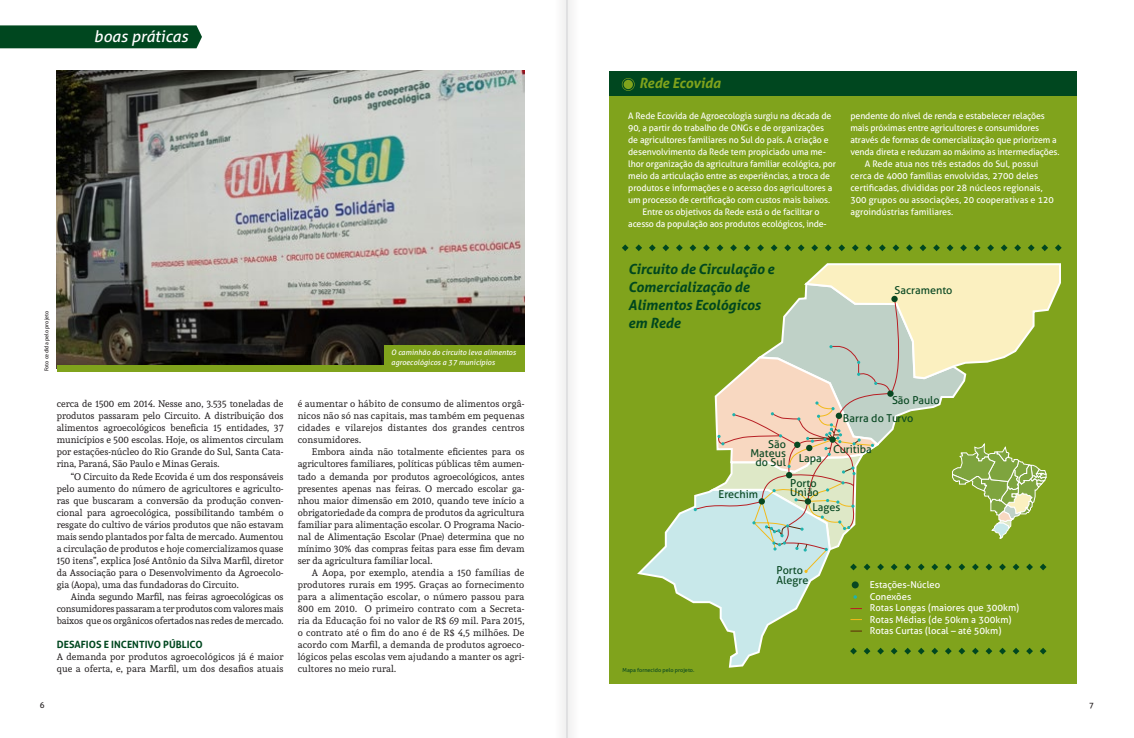
<style>
.page{position:relative;width:1134px;height:738px;background:#fff}
.page>*{position:absolute;margin:0;border:0;box-sizing:border-box;transform-origin:0 0}
.Seção{font:italic 16px "Aller";color:#fff}
.Título_Box{font:italic 700 14px/18px "Aller";letter-spacing:-.005em;color:#00471f}
.Título_Box-2{font:italic 700 14px "Aller";letter-spacing:-.005em;color:#80a31c}
.t1{font:10.9px/9px "Aller";color:#084721}
.Título_das_matérias{font:700 10px "Aller";color:#00471f}
.Texto{font:9.5px/12px "Andada";color:#231f20;text-align:justify}
.Texto_-_1a_Linha{font:9.5px/12px "Andada";letter-spacing:.015em;color:#231f20}
.t2{font:9.5px/11.4px "Aller";color:#fff}
.Texto_do_Box{font:9px/12px "Aller";letter-spacing:-.01em;color:#fff}
.Título_Box-3{font:8px "Aller";color:#231f20}
.Texto-2{font:italic 7.5px/10px "Aller";color:#fff}
.Crédito_de_imagem{font:5.5px "Aller";color:#084721}
.Crédito_de_imagem-2{font:5.5px "Aller";color:#231f20}
</style>
<div class="page">
<img style="left:57px;top:71px;width:467px;height:294px">
<div style="left:57px;top:365px;width:467px;height:6px;background:#80a31c"></div>
<div style="left:384px;top:345px;width:140px;height:26px;background:#80a31c"></div>
<div style="left:609px;top:78px;width:468px;height:605px;background:#80a31c"></div>
<div style="left:609px;top:71px;width:468px;height:25px;background:#00471f"></div>
<svg style="left:622px;top:78px;width:13px;height:13px"></svg>
<div style="left:624px;top:80px;width:9px;height:9px;background:#80a31c;border-radius:50%"></div>
<svg style="left:622px;top:244px;width:7px;height:7px"></svg>
<svg style="left:798px;top:244px;width:6px;height:7px"></svg>
<svg style="left:757px;top:244px;width:7px;height:7px"></svg>
<svg style="left:635px;top:244px;width:7px;height:7px"></svg>
<svg style="left:811px;top:244px;width:7px;height:7px"></svg>
<svg style="left:771px;top:244px;width:6px;height:7px"></svg>
<svg style="left:649px;top:244px;width:7px;height:7px"></svg>
<svg style="left:662px;top:244px;width:7px;height:7px"></svg>
<svg style="left:676px;top:244px;width:7px;height:7px"></svg>
<svg style="left:689px;top:244px;width:7px;height:7px"></svg>
<svg style="left:703px;top:244px;width:7px;height:7px"></svg>
<svg style="left:730px;top:244px;width:7px;height:7px"></svg>
<svg style="left:717px;top:244px;width:6px;height:7px"></svg>
<svg style="left:784px;top:244px;width:7px;height:7px"></svg>
<svg style="left:744px;top:244px;width:6px;height:7px"></svg>
<svg style="left:825px;top:244px;width:6px;height:7px"></svg>
<svg style="left:1001px;top:244px;width:6px;height:7px"></svg>
<svg style="left:960px;top:244px;width:7px;height:7px"></svg>
<svg style="left:838px;top:244px;width:7px;height:7px"></svg>
<svg style="left:1014px;top:244px;width:7px;height:7px"></svg>
<svg style="left:974px;top:244px;width:6px;height:7px"></svg>
<svg style="left:852px;top:244px;width:7px;height:7px"></svg>
<svg style="left:865px;top:244px;width:7px;height:7px"></svg>
<svg style="left:879px;top:244px;width:7px;height:7px"></svg>
<svg style="left:892px;top:244px;width:7px;height:7px"></svg>
<svg style="left:906px;top:244px;width:7px;height:7px"></svg>
<svg style="left:933px;top:244px;width:7px;height:7px"></svg>
<svg style="left:919px;top:244px;width:7px;height:7px"></svg>
<svg style="left:987px;top:244px;width:7px;height:7px"></svg>
<svg style="left:947px;top:244px;width:6px;height:7px"></svg>
<svg style="left:1028px;top:244px;width:6px;height:7px"></svg>
<svg style="left:1041px;top:244px;width:7px;height:7px"></svg>
<svg style="left:1055px;top:244px;width:7px;height:7px"></svg>
<svg style="left:637px;top:506px;width:185px;height:162px"></svg>
<svg style="left:694px;top:490px;width:16px;height:73px"></svg>
<svg style="left:710px;top:263px;width:351px;height:309px"></svg>
<svg style="left:850px;top:648px;width:7px;height:6px"></svg>
<svg style="left:864px;top:648px;width:6px;height:6px"></svg>
<svg style="left:877px;top:648px;width:7px;height:6px"></svg>
<svg style="left:891px;top:648px;width:6px;height:6px"></svg>
<svg style="left:904px;top:648px;width:7px;height:6px"></svg>
<svg style="left:918px;top:648px;width:7px;height:6px"></svg>
<svg style="left:931px;top:648px;width:7px;height:6px"></svg>
<svg style="left:945px;top:648px;width:7px;height:6px"></svg>
<svg style="left:958px;top:648px;width:7px;height:6px"></svg>
<svg style="left:972px;top:648px;width:7px;height:6px"></svg>
<svg style="left:985px;top:648px;width:7px;height:6px"></svg>
<svg style="left:999px;top:648px;width:7px;height:6px"></svg>
<svg style="left:1013px;top:648px;width:6px;height:6px"></svg>
<svg style="left:1026px;top:648px;width:7px;height:6px"></svg>
<svg style="left:1040px;top:648px;width:6px;height:6px"></svg>
<div style="left:852px;top:581px;width:7px;height:7px;background:#084721;border-radius:50%"></div>
<svg style="left:850px;top:630px;width:12px;height:1px"></svg>
<div style="left:555px;top:0;width:23px;height:737px;background:#f6f6f6"></div>
<hr style="left:567px;top:0;width:1px;height:737px;background:#d1d2d4">
<svg style="left:0;top:25px;width:202px;height:23px;background:#10522d"></svg>
<div style="left:32px;top:30px;width:156px;height:15px;background:#00471f"></div>
<p class="Seção" style="left:94px;top:26px;width:96px">boas práticas</p>
<p class="Crédito_de_imagem-2" style="left:43px;top:371px;width:62px;rotate:-90deg">Foto cedida pelo projeto</p>
<p class="Título_Box-3" style="left:40px;top:699px;width:6px">6</p>
<p class="Texto" style="left:57px;top:397px;width:228px">cerca de 1500 em 2014. Nesse ano, 3.535 toneladas de produtos passaram pelo Circuito. A distribuição dos alimentos agroecológicos beneficia 15 entidades, 37 municípios e 500 escolas. Hoje, os alimentos circulam por estações-núcleo do Rio Grande do Sul, Santa Cata&shy;rina, Paraná, São Paulo e Minas Gerais.</p>
<p class="Texto" style="left:57px;top:469px;width:228px;text-indent:14px">“O Circuito da Rede Ecovida é um dos responsáveis pelo aumento do número de agricultores e agriculto&shy;ras que buscaram a conversão da produção conven&shy;cional para agroecológica, possibilitando também o resgate do cultivo de vários produtos que não estavam mais sendo plantados por falta de mercado. Aumentou a circulação de produtos e hoje comercializamos quase 150 itens”, explica José Antônio da Silva Marfil, diretor da Associação para o Desenvolvimento da Agroecolo&shy;gia (Aopa), uma das fundadoras do Circuito.</p>
<p class="Texto" style="left:57px;top:589px;width:228px;text-indent:14px">Ainda segundo Marfil, nas feiras agroecológicas os consumidores passaram a ter produtos com valores mais baixos que os orgânicos ofertados nas redes de mercado.</p>
<p class="Título_das_matérias" style="left:57px;top:637px;width:148px">DESAFIOS E INCENTIVO PÚBLICO</p>
<p class="Texto_-_1a_Linha" style="left:57px;top:649px;width:228px">A demanda por produtos agroecológicos já é maior que a oferta, e, para Marfil, um dos desafios atuais</p>
<p class="Texto-2" style="left:391px;top:347px;width:126px">O caminhão do circuito leva alimentos agroecológicos a 37 municípios</p>
<p class="Texto_-_1a_Linha" style="left:298px;top:397px;width:228px;text-align:justify">é aumentar o hábito de consumo de alimentos orgâ&shy;nicos não só nas capitais, mas também em pequenas cidades e vilarejos distantes dos grandes centros consumidores.</p>
<p class="Texto" style="left:298px;top:445px;width:228px;text-indent:14px">Embora ainda não totalmente eficientes para os agricultores familiares, políticas públicas têm aumen&shy;tado a demanda por produtos agroecológicos, antes presentes apenas nas feiras. O mercado escolar ga&shy;nhou maior dimensão em 2010, quando teve início a obrigatoriedade da compra de produtos da agricultura familiar para alimentação escolar. O Programa Nacio&shy;nal de Alimentação Escolar (Pnae) determina que no mínimo 30% das compras feitas para esse fim devam ser da agricultura familiar local.</p>
<p class="Texto" style="left:298px;top:565px;width:228px;text-indent:14px">A Aopa, por exemplo, atendia a 150 famílias de produtores rurais em 1995. Graças ao fornecimento para a alimentação escolar, o número passou para 800 em 2010. O primeiro contrato com a Secreta&shy;ria da Educação foi no valor de R$ 69 mil. Para 2015, o contrato até o fim do ano é de R$ 4,5 milhões. De acordo com Marfil, a demanda de produtos agroeco&shy;lógicos pelas escolas vem ajudando a manter os agri&shy;cultores no meio rural.</p>
<p class="Título_Box-2" style="left:639px;top:75px;width:83px">Rede Ecovida</p>
<p class="Texto_do_Box" style="left:628px;top:110px;width:209px">A Rede Ecovida de Agroecologia surgiu na década de 90, a partir do trabalho de ONGs e de organizações de agricultores familiares no Sul do país. A criação e desenvolvimento da Rede tem propiciado uma me&shy;lhor organização da agricultura familiar ecológica, por meio da articulação entre as experiências, a troca de produtos e informações e o acesso dos agricultores a um processo de certificação com custos mais baixos.</p>
<p class="Texto_do_Box" style="left:628px;top:206px;width:200px;text-indent:14px">Entre os objetivos da Rede está o de facilitar o acesso da população aos produtos ecológicos, inde-</p>
<p class="Título_Box" style="left:628px;top:259px;width:148px">Circuito de Circulação e<br>Comercialização de<br>Alimentos Ecológicos em Rede</p>
<p class="Texto_do_Box" style="left:850px;top:110px;width:211px">pendente do nível de renda e estabelecer relações mais próximas entre agricultores e consumidores através de formas de comercialização que priorizem a venda direta e reduzam ao máximo as intermediações.</p>
<p class="Texto_do_Box" style="left:850px;top:158px;width:205px;text-indent:14px">A Rede atua nos três estados do Sul, possui cerca de 4000 famílias envolvidas, 2700 deles certificadas, divididas por 28 núcleos regionais, 300 grupos ou associações, 20 cooperativas e 120 agroindústrias familiares.</p>
<p class="t1" style="left:894px;top:285px;width:59px">Sacramento</p>
<p class="t1" style="left:892px;top:395px;width:49px">São Paulo</p>
<p class="t1" style="left:750px;top:439px;width:37px;text-align:right">São<br>Mateus do Sul</p>
<p class="t1" style="left:799px;top:452px;width:24px">Lapa</p>
<p class="t1" style="left:843px;top:413px;width:72px">Barra do Turvo</p>
<p class="t1" style="left:833px;top:444px;width:40px">Curitiba</p>
<p class="t1" style="left:718px;top:489px;width:41px">Erechim</p>
<p class="t1" style="left:790px;top:478px;width:30px">Porto<br>União</p>
<p class="t1" style="left:812px;top:502px;width:29px">Lages</p>
<p class="t1" style="left:777px;top:565px;width:33px">Porto<br>Alegre</p>
<p class="Crédito_de_imagem" style="left:622px;top:666px;width:73px">Mapa fornecido pelo projeto.</p>
<p class="t2" style="left:870px;top:579px;width:151px">Estações-Núcleo<br>Conexões<br>Rotas Longas (maiores que 300km)<br>Rotas Médias (de 50km a 300km)<br>Rotas Curtas (local – até 50km)</p>
<p class="Título_Box-3" style="left:1089px;top:699px;width:6px">7</p>
</div>
